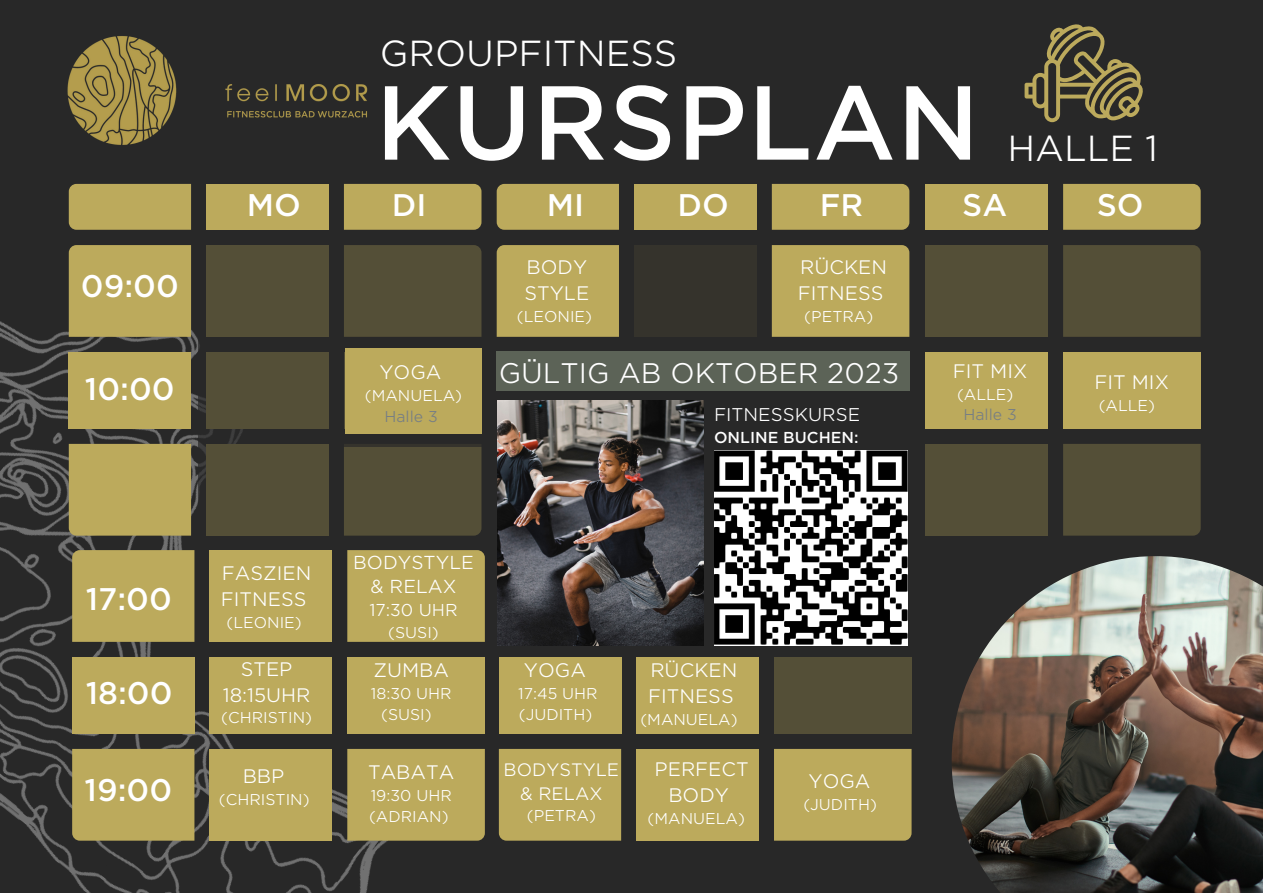
<style>
.page{position:relative;width:1263px;height:893px;background:#282828}
.page>*{position:absolute;margin:0;border:0;box-sizing:border-box;transform-origin:0 0}
.t1{font:500 100.73px "Gotham S Sm";color:#fff}
.t2{font:300 34.8px "Gotham S Sm";color:#fff}
.t3{font:500 30px "Gotham S Sm";color:#fff}
.t4{font:300 27.15px "Gotham S Sm";color:#fff}
.t5{font:300 18.75px/25.9px "Gotham S Sm";color:#fff;text-align:center}
.t6{font:300 18px/24.8px "Gotham S Sm";color:#fff;text-align:center}
.t7{font:300 17.7px "Gotham S Sm";color:#fff}
.t8{font:300 17.25px/23.6px "Gotham S Sm";color:#fff;text-align:center}
.t9{font:300 16.5px "Gotham S Sm";color:#fff}
.t10{font:500 15.23px "Gotham S Sm";color:#fff}
.t11{font:300 15px "Gotham S Sm";color:#fff}
.t12{font:300 15px "Gotham S Sm";color:#757d85}
</style>
<div class="page">
<img style="left:0;top:183px;width:641px;height:710px">
<div style="left:69px;top:352px;width:122px;height:76px;background:#bcaa5c"></div>
<div style="left:69px;top:245px;width:122px;height:92px;background:#bcaa5c"></div>
<div style="left:69px;top:444px;width:122px;height:91px;background:#bcaa5c"></div>
<div style="left:69px;top:184px;width:122px;height:46px;background:#bcaa5c"></div>
<div style="left:206px;top:184px;width:123px;height:46px;background:#bcaa5c"></div>
<div style="left:344px;top:184px;width:137px;height:46px;background:#bcaa5c"></div>
<img style="left:67px;top:36px;width:301px;height:109px">
<img style="left:952px;top:556px;width:311px;height:337px">
<div style="left:497px;top:245px;width:122px;height:92px;background:#bcaa5c"></div>
<div style="left:772px;top:245px;width:137px;height:92px;background:#bcaa5c"></div>
<div style="left:497px;top:184px;width:122px;height:46px;background:#bcaa5c"></div>
<div style="left:634px;top:184px;width:122px;height:46px;background:#bcaa5c"></div>
<div style="left:772px;top:184px;width:137px;height:46px;background:#bcaa5c"></div>
<div style="left:925px;top:352px;width:123px;height:76px;background:#bcaa5c"></div>
<div style="left:1063px;top:352px;width:138px;height:76px;background:#bcaa5c"></div>
<div style="left:925px;top:184px;width:123px;height:46px;background:#bcaa5c"></div>
<div style="left:1063px;top:184px;width:138px;height:46px;background:#bcaa5c"></div>
<div style="left:210px;top:657px;width:122px;height:76px;background:#bcaa5c"></div>
<div style="left:210px;top:749px;width:122px;height:91px;background:#bcaa5c"></div>
<div style="left:210px;top:550px;width:122px;height:92px;background:#bcaa5c"></div>
<div style="left:72px;top:657px;width:122px;height:76px;background:#bcaa5c"></div>
<div style="left:347px;top:749px;width:138px;height:91px;background:#bcaa5c"></div>
<div style="left:347px;top:657px;width:138px;height:76px;background:#bcaa5c"></div>
<div style="left:72px;top:550px;width:122px;height:92px;background:#bcaa5c"></div>
<div style="left:72px;top:749px;width:122px;height:91px;background:#bcaa5c"></div>
<div style="left:347px;top:550px;width:138px;height:92px;background:#bcaa5c"></div>
<div style="left:636px;top:657px;width:123px;height:76px;background:#bcaa5c"></div>
<div style="left:636px;top:749px;width:123px;height:91px;background:#bcaa5c"></div>
<div style="left:499px;top:657px;width:122px;height:76px;background:#bcaa5c"></div>
<div style="left:774px;top:749px;width:137px;height:91px;background:#bcaa5c"></div>
<div style="left:499px;top:749px;width:122px;height:91px;background:#bcaa5c"></div>
<div style="left:496px;top:347px;width:423px;height:298px;background:#282828"></div>
<svg style="left:199px;top:234px;width:143px;height:303px;fill:#544f37"></svg>
<div style="left:925px;top:245px;width:123px;height:92px;background:#544f37"></div>
<div style="left:1063px;top:245px;width:138px;height:92px;background:#544f37"></div>
<div style="left:1063px;top:444px;width:138px;height:92px;background:#544f37"></div>
<img style="left:714px;top:451px;width:193px;height:194px">
<div style="left:496px;top:352px;width:414px;height:39px;background:#5c6357"></div>
<svg style="left:1024px;top:24px;width:119px;height:98px"></svg>
<div style="left:343px;top:347px;width:141px;height:100px;background:#282828"></div>
<div style="left:925px;top:444px;width:123px;height:92px;background:#544f37"></div>
<svg style="left:341px;top:238px;width:143px;height:112px;fill:#544f37"></svg>
<div style="left:627px;top:241px;width:134px;height:100px;background:linear-gradient(to right,#33312b,#34322c)"></div>
<div style="left:774px;top:657px;width:138px;height:77px;background:#544f37"></div>
<div style="left:345px;top:348px;width:137px;height:86px;background:#bcaa5c"></div>
<svg style="left:339px;top:437px;width:143px;height:102px;fill:#544f37"></svg>
<img style="left:498px;top:401px;width:205px;height:244px">
<p class="t3" style="left:81px;top:268px;width:100px">09:00</p>
<p class="t3" style="left:85px;top:372px;width:91px">10:00</p>
<p class="t2" style="left:380px;top:32px;width:299px">GROUPFITNESS</p>
<p class="t1" style="left:375px;top:63px;width:606px">KURSPLAN</p>
<p class="t2" style="left:1007px;top:127px;width:152px">HALLE 1</p>
<p class="t3" style="left:247px;top:188px;width:56px">MO</p>
<p class="t3" style="left:392px;top:188px;width:36px">DI</p>
<p class="t3" style="left:547px;top:188px;width:39px">MI</p>
<p class="t3" style="left:677px;top:188px;width:53px">DO</p>
<p class="t3" style="left:820px;top:188px;width:45px">FR</p>
<p class="t3" style="left:962px;top:188px;width:47px">SA</p>
<p class="t3" style="left:1097px;top:188px;width:48px">SO</p>
<p class="t5" style="left:379px;top:359px;width:64px">YOGA</p>
<p class="t11" style="left:365px;top:386px;width:99px">(MANUELA)</p>
<p class="t12" style="left:384px;top:407px;width:55px">Halle 3</p>
<p class="t5" style="left:526px;top:254px;width:62px">BODY</p>
<p class="t5" style="left:524px;top:280px;width:66px">STYLE</p>
<p class="t11" style="left:517px;top:307px;width:77px">(LEONIE)</p>
<p class="t5" style="left:800px;top:254px;width:89px">RÜCKEN</p>
<p class="t5" style="left:798px;top:280px;width:87px">FITNESS</p>
<p class="t11" style="left:804px;top:307px;width:70px">(PETRA)</p>
<p class="t4" style="left:499px;top:357px;width:402px">GÜLTIG AB OKTOBER 2023</p>
<p class="t7" style="left:714px;top:404px;width:148px">FITNESSKURSE</p>
<p class="t10" style="left:714px;top:428px;width:146px">ONLINE BUCHEN:</p>
<p class="t5" style="left:953px;top:358px;width:76px">FIT MIX</p>
<p class="t11" style="left:957px;top:385px;width:58px">(ALLE)</p>
<p class="t12" style="left:963px;top:406px;width:55px">Halle 3</p>
<p class="t5" style="left:1094px;top:369px;width:76px">FIT MIX</p>
<p class="t11" style="left:1099px;top:397px;width:58px">(ALLE)</p>
<p class="t3" style="left:86px;top:581px;width:88px">17:00</p>
<p class="t3" style="left:86px;top:675px;width:88px">18:00</p>
<p class="t3" style="left:85px;top:772px;width:89px">19:00</p>
<p class="t5" style="left:222px;top:561px;width:91px">FASZIEN</p>
<p class="t5" style="left:221px;top:586px;width:87px">FITNESS</p>
<p class="t11" style="left:227px;top:614px;width:77px">(LEONIE)</p>
<p class="t5" style="left:241px;top:656px;width:53px">STEP</p>
<p class="t5" style="left:223px;top:682px;width:89px">18:15UHR</p>
<p class="t11" style="left:221px;top:709px;width:92px">(CHRISTIN)</p>
<p class="t5" style="left:243px;top:764px;width:43px">BBP</p>
<p class="t11" style="left:219px;top:791px;width:92px">(CHRISTIN)</p>
<p class="t6" style="left:353px;top:550px;width:122px">BODYSTYLE &amp; RELAX</p>
<p class="t9" style="left:369px;top:600px;width:90px">17:30 UHR</p>
<p class="t11" style="left:388px;top:623px;width:52px">(SUSI)</p>
<p class="t5" style="left:373px;top:657px;width:77px">ZUMBA</p>
<p class="t11" style="left:371px;top:685px;width:82px">18:30 UHR</p>
<p class="t11" style="left:381px;top:705px;width:52px">(SUSI)</p>
<p class="t5" style="left:368px;top:759px;width:88px">TABATA</p>
<p class="t11" style="left:371px;top:786px;width:83px">19:30 UHR</p>
<p class="t11" style="left:369px;top:807px;width:81px">(ADRIAN)</p>
<p class="t5" style="left:524px;top:657px;width:64px">YOGA</p>
<p class="t11" style="left:518px;top:685px;width:81px">17:45 UHR</p>
<p class="t11" style="left:519px;top:705px;width:75px">(JUDITH)</p>
<p class="t8" style="left:504px;top:758px;width:117px">BODYSTYLE &amp; RELAX</p>
<p class="t11" style="left:527px;top:807px;width:71px">(PETRA)</p>
<p class="t5" style="left:650px;top:657px;width:89px">RÜCKEN</p>
<p class="t5" style="left:648px;top:683px;width:87px">FITNESS</p>
<p class="t11" style="left:640px;top:711px;width:99px">(MANUELA)</p>
<p class="t5" style="left:654px;top:756px;width:96px">PERFECT<br>BODY</p>
<p class="t11" style="left:648px;top:809px;width:99px">(MANUELA)</p>
<p class="t5" style="left:808px;top:768px;width:64px">YOGA</p>
<p class="t11" style="left:803px;top:796px;width:75px">(JUDITH)</p>
</div>
